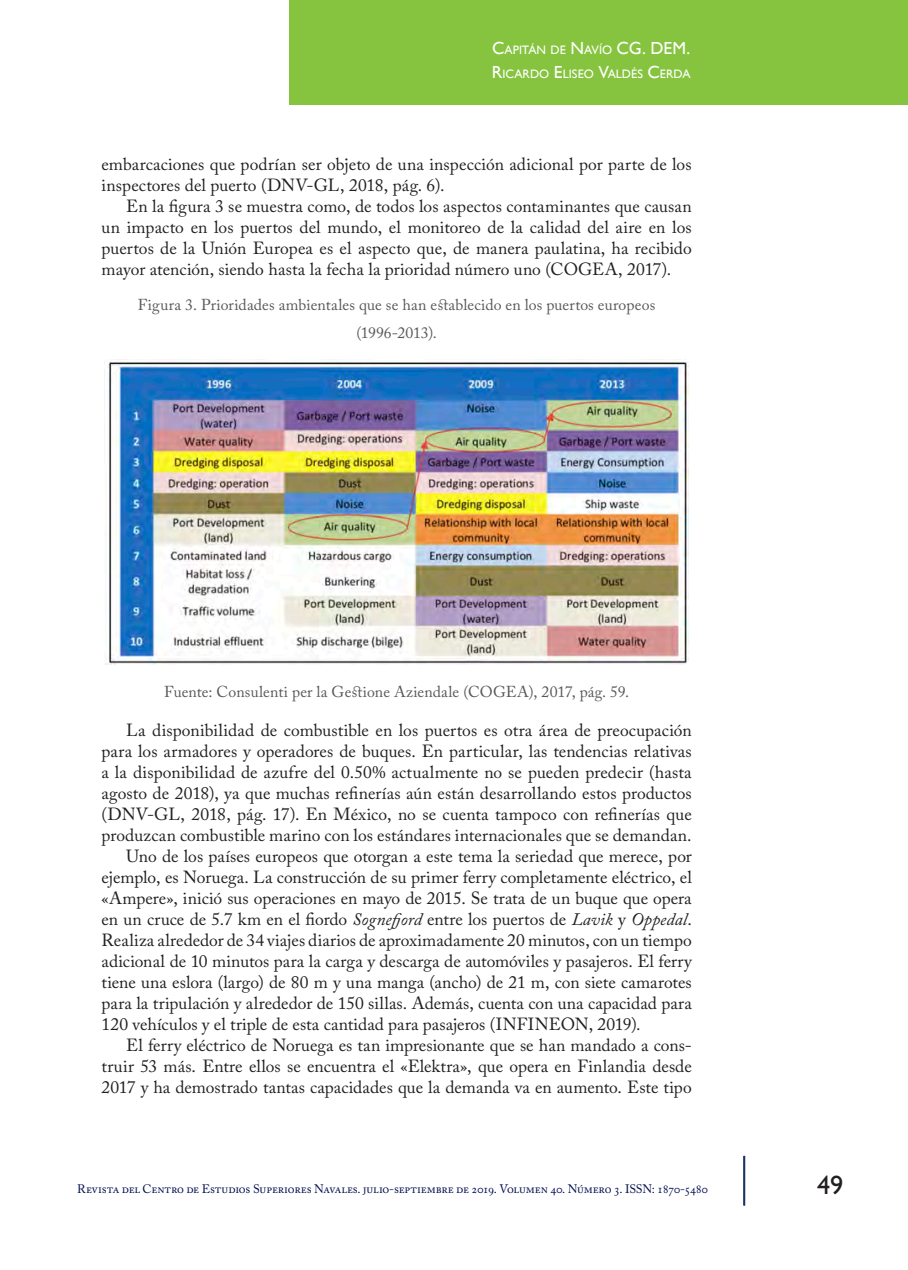
<style>
.page{position:relative;width:908px;height:1270px;background:#fff}
.page>*{position:absolute;margin:0;border:0;box-sizing:border-box;transform-origin:0 0}
.t1{font:26.25px "Gill Sans";color:#231f20}
._05_Normal{font:17.5px/21px "Adobe Caslon Pro";letter-spacing:.005em;color:#231f20;text-align:justify}
.t2{font:15.75px "Adobe Caslon Pro";letter-spacing:.005em;color:#57585a}
.t3{font:12.25px "Adobe Caslon Pro";letter-spacing:-.015em;color:#030e4f}
.t4{font:12.25px/24.5px "Gill Sans";color:#fff}
.s1{font-size:17.5px}
.s2{font-style:italic}
</style>
<div class="page">
<hr style="left:743px;top:1156px;width:2px;height:49px;background:#183463">
<div style="left:290px;top:0;width:618px;height:104px;background:#86c43f"></div>
<img style="left:105px;top:361px;width:584px;height:304px">
<p class="t4" style="left:492px;top:37px;width:200px"><span class="s1">C</span>APITÁN DE <span class="s1">N</span>AVÍO <span class="s1">CG. DE M.<br>R</span>ICARDO <span class="s1">E</span> LISEO <span class="s1">V</span>ALDÉS <span class="s1">C</span>ERDA</p>
<p class="_05_Normal" style="left:102px;top:153px;width:592px">embarcaciones que podrían ser objeto de una inspección adicional por parte de los inspectores del puerto (DNV-GL, 2018, pág. 6).</p>
<p class="_05_Normal" style="left:102px;top:195px;width:592px;text-indent:25px">En la figura 3 se muestra como, de todos los aspectos contaminantes que causan un impacto en los puertos del mundo, el monitoreo de la calidad del aire en los puertos de la Unión Europea es el aspecto que, de manera paulatina, ha recibido mayor atención, siendo hasta la fecha la prioridad número uno (COGEA, 2017).</p>
<p class="t2" style="left:138px;top:296px;width:519px">Figura 3. Prioridades ambientales que se han establecido en los puertos europeos</p>
<p class="t2" style="left:356px;top:324px;width:82px">(1996-2013).</p>
<p class="t2" style="left:164px;top:682px;width:466px">Fuente: Consulenti per la Gestione Aziendale (COGEA), 2017, pág. 59.</p>
<p class="_05_Normal" style="left:102px;top:719px;width:592px;text-indent:25px">La disponibilidad de combustible en los puertos es otra área de preocupación para los armadores y operadores de buques. En particular, las tendencias relativas a la disponibilidad de azufre del 0.50% actualmente no se pueden predecir (hasta agosto de 2018), ya que muchas refinerías aún están desarrollando estos productos (DNV-GL, 2018, pág. 17). En México, no se cuenta tampoco con refinerías que produzcan combustible marino con los estándares internacionales que se demandan.</p>
<p class="_05_Normal" style="left:102px;top:845px;width:592px;text-indent:25px">Uno de los países europeos que otorgan a este tema la seriedad que merece, por ejemplo, es Noruega. La construcción de su primer ferry completamente eléctrico, el «Ampere», inició sus operaciones en mayo de 2015. Se trata de un buque que opera en un cruce de 5.7 km en el fiordo <span class="s2">Sognefjord</span> entre los puertos de <span class="s2">Lavik</span> y <span class="s2">Oppedal</span>.<br>Realiza alrededor de 34 viajes diarios de aproximadamente 20 minutos, con un tiempo adicional de 10 minutos para la carga y descarga de automóviles y pasajeros. El ferry tiene una eslora (largo) de 80 m y una manga (ancho) de 21 m, con siete camarotes para la tripulación y alrededor de 150 sillas. Además, cuenta con una capacidad para 120 vehículos y el triple de esta cantidad para pasajeros (INFINEON, 2019).</p>
<p class="_05_Normal" style="left:101px;top:1034px;width:592px;text-indent:25px">El ferry eléctrico de Noruega es tan impresionante que se han mandado a cons&shy;truir 53 más. Entre ellos se encuentra el «Elektra», que opera en Finlandia desde 2017 y ha demostrado tantas capacidades que la demanda va en aumento. Este tipo</p>
<p class="t3" style="left:77px;top:1182px;width:632px">Revista del Centro de Estudios Superiores Navales. julio-septiembre de 2019. Volumen 40. Número 3. ISSN: 1870-5480</p>
<h1 class="t1" style="left:817px;top:1169px;width:27px">49<sup>49</sup></h1>
</div>
